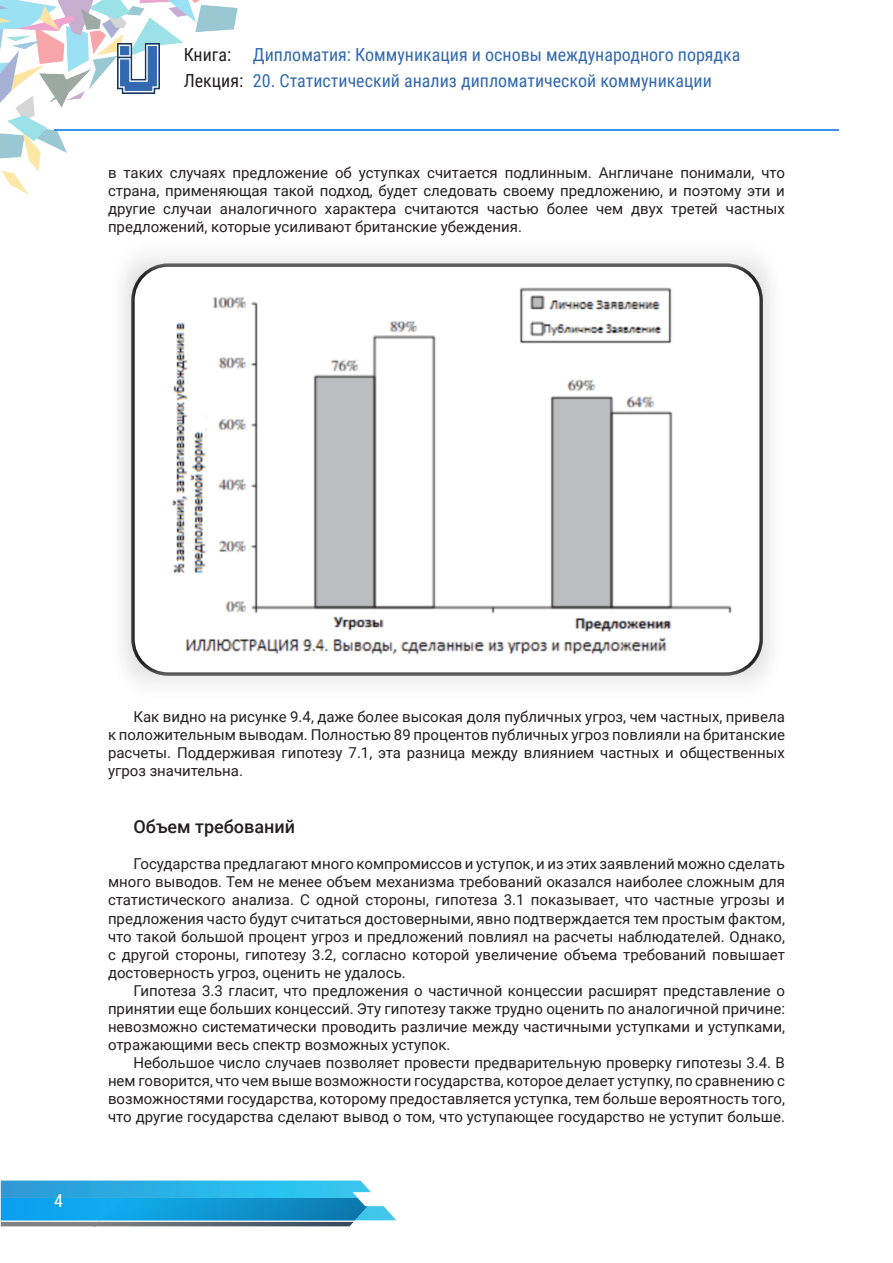
<style>
.page{position:relative;width:893px;height:1263px;background:#fff}
.page>*{position:absolute;margin:0;border:0;box-sizing:border-box;transform-origin:0 0}
.t1{font:18px "Roboto Condensed";color:#3269b1}
.t2{font:500 18px "Roboto";color:#231f20}
.t3{font:18px/25.5px "Roboto Condensed";color:#231f20}
.t4{font:18px "Roboto Condensed";color:#fff}
.t5{font:15px/18px "Roboto";color:#231f20;text-align:justify}
</style>
<div class="page">
<img style="left:0;top:0;width:238px;height:195px">
<hr style="left:54px;top:129px;width:785px;height:2px;background:#3b91e8">
<img style="left:118px;top:44px;width:41px;height:49px">
<svg style="left:1px;top:1180px;width:395px;height:46px;background:#5bb6d9"></svg>
<img style="left:1px;top:1198px;width:367px;height:22px">
<div style="left:108px;top:235px;width:677px;height:469px;background:#f9f9f9"></div>
<div style="left:133px;top:265px;width:628px;height:409px;background:#fff;border-radius:35px"></div>
<div style="left:131px;top:263px;width:632px;height:413px;border:3px solid #000;border-radius:35px"></div>
<img style="left:172px;top:287px;width:560px;height:368px">
<p class="t3" style="left:184px;top:41px;width:61px">Книга:<br>Лекция:</p>
<p class="t1" style="left:253px;top:42px;width:489px">Дипломатия: Коммуникация и основы международного порядка</p>
<p class="t1" style="left:253px;top:68px;width:461px">20. Статистический анализ дипломатической коммуникации</p>
<p class="t5" style="left:108px;top:163px;width:678px">в таких случаях предложение об уступках считается подлинным. Англичане понимали, что страна, применяющая такой подход, будет следовать своему предложению, и поэтому эти и другие случаи аналогичного характера считаются частью более чем двух третей частных предложений, которые усиливают британские убеждения.</p>
<p class="t4" style="left:54px;top:1188px;width:10px">4</p>
<p class="t5" style="left:108px;top:707px;width:678px;text-indent:26px">Как видно на рисунке 9.4, даже более высокая доля публичных угроз, чем частных, привела к положительным выводам. Полностью 89 процентов публичных угроз повлияли на британские расчеты. Поддерживая гипотезу 7.1, эта разница между влиянием частных и общественных угроз значительна.</p>
<p class="t2" style="left:134px;top:814px;width:163px">Объем требований</p>
<p class="t5" style="left:108px;top:854px;width:678px;text-indent:26px">Государства предлагают много компромиссов и уступок, и из этих заявлений можно сделать много выводов. Тем не менее объем механизма требований оказался наиболее сложным для статистического анализа. С одной стороны, гипотеза 3.1 показывает, что частные угрозы и предложения часто будут считаться достоверными, явно подтверждается тем простым фактом, что такой большой процент угроз и предложений повлиял на расчеты наблюдателей. Однако, с другой стороны, гипотезу 3.2, согласно которой увеличение объема требований повышает достоверность угроз, оценить не удалось.</p>
<p class="t5" style="left:108px;top:980px;width:678px;text-indent:26px">Гипотеза 3.3 гласит, что предложения о частичной концессии расширят представление о принятии еще больших концессий. Эту гипотезу также трудно оценить по аналогичной причине: невозможно систематически проводить различие между частичными уступками и уступками, отражающими весь спектр возможных уступок.</p>
<p class="t5" style="left:108px;top:1052px;width:678px;text-indent:26px">Небольшое число случаев позволяет провести предварительную проверку гипотезы 3.4. В нем говорится, что чем выше возможности государства, которое делает уступку, по сравнению с возможностями государства, которому предоставляется уступка, тем больше вероятность того, что другие государства сделают вывод о том, что уступающее государство не уступит больше.</p>
</div>
